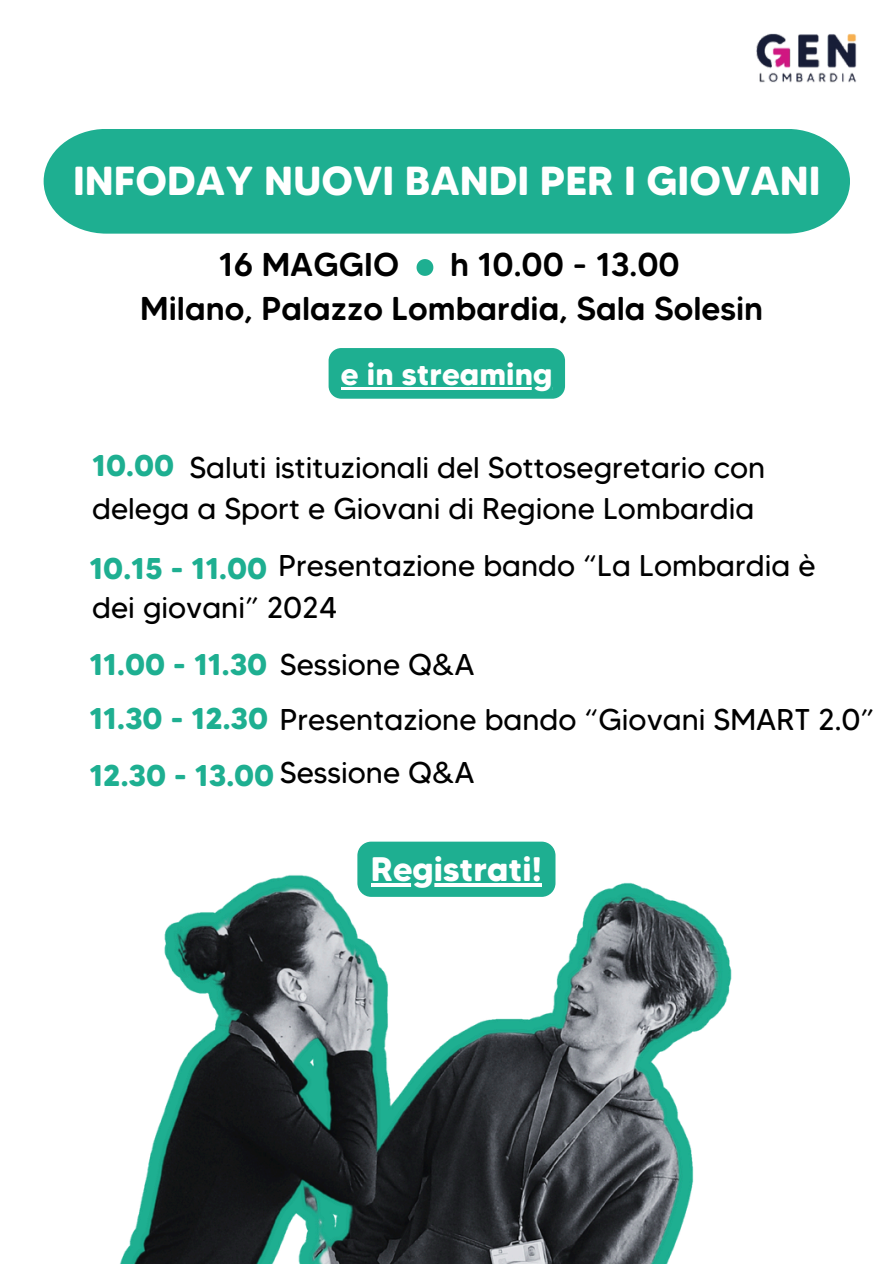
<style>
.page{position:relative;width:894px;height:1264px;background:#fff}
.page>*{position:absolute;margin:0;border:0;box-sizing:border-box;transform-origin:0 0}
.t1{font:700 40.5px "MADE Tommy Soft";color:#fff}
.t2{font:700 33.9px "MADE Tommy Soft";color:#fff}
.t3{font:500 33px "MADE Tommy Soft";color:#000}
.t4{font:700 30.9px "MADE Tommy Soft";color:#fff}
.t5{font:30px/41.7px "MADE Tommy Soft";color:#000}
.t6{font:700 30px "MADE Tommy Soft";color:#1eaf91}
.s1{font-weight:400;color:#000}
.s2{font-weight:700;color:#1eaf91}
</style>
<div class="page">
<img style="left:120px;top:868px;width:612px;height:395px">
<div style="left:44px;top:129px;width:805px;height:105px;background:#1eaf91"></div>
<svg style="left:416px;top:259px;width:17px;height:17px"></svg>
<img style="left:756px;top:33px;width:101px;height:50px">
<div style="left:357px;top:841px;width:198px;height:55px;background:#1eaf91;border-radius:14px"></div>
<hr style="left:371px;top:883px;width:170px;height:3px;background:#fff">
<div style="left:328px;top:348px;width:237px;height:51px;background:#1eaf91;border-radius:13px"></div>
<hr style="left:341px;top:387px;width:211px;height:2px;background:#fff">
<h1 class="t1" style="left:73px;top:156px;width:748px">INFODAY NUOVI BANDI PER I GIOVANI</h1>
<p class="t3" style="left:219px;top:244px;width:182px">16 MAGGIO</p>
<p class="t3" style="left:450px;top:244px;width:231px">h 10.00 - 13.00</p>
<h4 class="t3" style="left:140px;top:288px;width:624px">Milano, Palazzo Lombardia, Sala Solesin</h4>
<h3 class="t4" style="left:341px;top:354px;width:213px">e in streaming</h3>
<h3 class="t6" style="left:92px;top:447px;width:83px">10.00</h3>
<p class="t5" style="left:189px;top:446px;width:577px">Saluti istituzionali del Sottosegretario con</p>
<p class="t5" style="left:92px;top:488px;width:663px">delega a Sport e Giovani di Regione Lombardia</p>
<p class="t5" style="left:92px;top:545px;width:724px;text-indent:186px">Presentazione bando “La Lombardia è dei giovani” 2024</p>
<h4 class="t6" style="left:89px;top:550px;width:179px">10.15 - 11.00</h4>
<p class="t6" style="left:89px;top:646px;width:387px">11.00 - 11.30 <span class="s1">Sessione Q&amp;A</span></p>
<p class="t5" style="left:89px;top:698px;width:786px"><span class="s2">11.30 - 12.30</span> Presentazione bando “Giovani SMART 2.0”</p>
<p class="t6" style="left:89px;top:757px;width:186px">12.30 - 13.00</p>
<p class="t5" style="left:280px;top:751px;width:196px">Sessione Q&amp;A</p>
<h4 class="t2" style="left:371px;top:848px;width:172px">Registrati!</h4>
</div>
